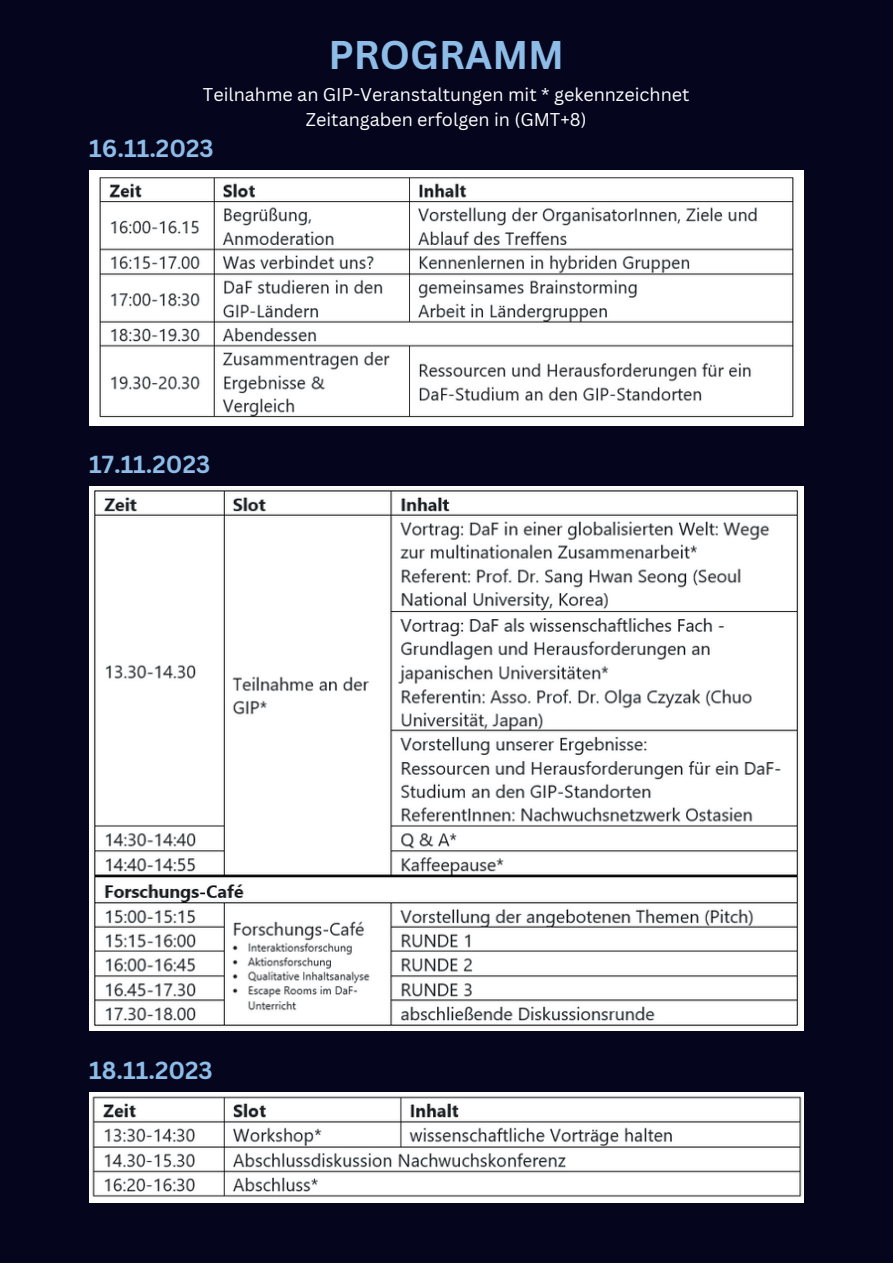
<style>
.page{position:relative;width:893px;height:1264px;background:#fff}
.page>*{position:absolute;margin:0;border:0;box-sizing:border-box;transform-origin:0 0}
.t1{font:700 39px "Canva Sans";color:#8dbce7}
.t2{font:700 24px "Canva Sans";color:#8dbce7}
.t3{font:18px/24.8px "Canva Sans";color:#fff;text-align:center}
</style>
<div class="page">
<div style="left:0;top:0;width:892px;height:1262px;background:#05061e"></div>
<img style="left:89px;top:170px;width:714px;height:255px">
<img style="left:89px;top:1092px;width:714px;height:110px">
<img style="left:89px;top:486px;width:714px;height:544px">
<h1 class="t1" style="left:328px;top:27px;width:237px">PROGRAMM</h1>
<p class="t3" style="left:203px;top:82px;width:488px">Teilnahme an GIP-Veranstaltungen mit * gekennzeichnet<br>Zeitangaben erfolgen in (GMT+8)</p>
<h2 class="t2" style="left:89px;top:132px;width:126px">16.11.2023</h2>
<h2 class="t2" style="left:89px;top:447px;width:122px">17.11.2023</h2>
<h2 class="t2" style="left:89px;top:1053px;width:125px">18.11.2023</h2>
</div>
